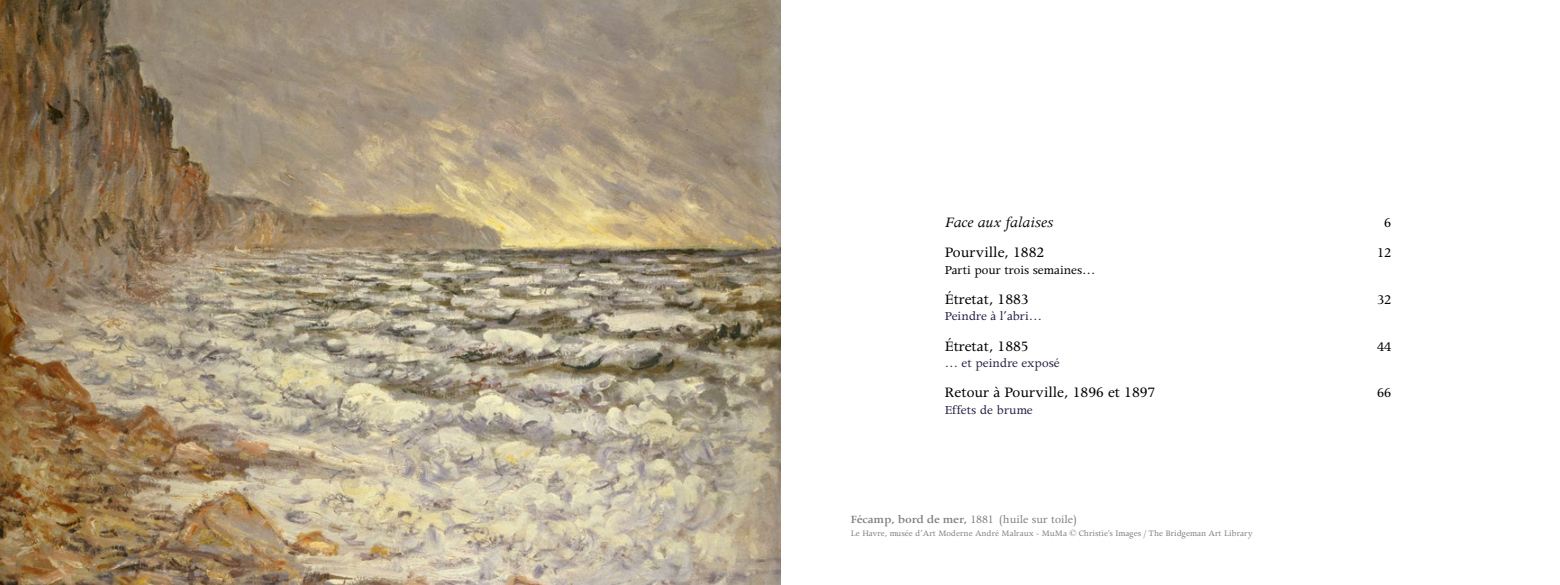
<style>
.page{position:relative;width:1560px;height:585px;background:#fff}
.page>*{position:absolute;margin:0;border:0;box-sizing:border-box;transform-origin:0 0}
.t1{font:16.25px "Apollo";color:#000}
.t2{font:italic 16.25px "Apollo";color:#000}
.t3{font:15px "Apollo";color:#000}
.t4{font:13.75px "Apollo";color:#242045}
.t5{font:13.75px "Apollo";color:#000}
.t6{font:12.5px "Apollo";color:#81807f}
.t7{font:9.38px "Apollo";color:#81807f}
.s1{font-weight:600}
</style>
<div class="page">
<img style="left:0;top:0;width:780px;height:585px">
<h1 class="t2" style="left:944px;top:214px;width:110px">Face aux falaises</h1>
<h2 class="t3" style="left:1383px;top:214px;width:9px">6</h2>
<h1 class="t1" style="left:944px;top:243px;width:101px">Pourville, 1882</h1>
<h2 class="t3" style="left:1376px;top:245px;width:16px">12</h2>
<h3 class="t5" style="left:944px;top:262px;width:152px">Parti pour trois semaines…</h3>
<h1 class="t1" style="left:944px;top:290px;width:85px">Étretat, 1883</h1>
<h2 class="t3" style="left:1376px;top:291px;width:16px">32</h2>
<h3 class="t4" style="left:944px;top:309px;width:99px">Peindre à l’abri…</h3>
<h1 class="t1" style="left:944px;top:337px;width:85px">Étretat, 1885</h1>
<h2 class="t3" style="left:1376px;top:338px;width:16px">44</h2>
<h3 class="t4" style="left:944px;top:355px;width:116px">… et peindre exposé</h3>
<h1 class="t1" style="left:944px;top:383px;width:212px">Retour à Pourville, 1896 et 1897</h1>
<h2 class="t3" style="left:1376px;top:384px;width:16px">66</h2>
<h3 class="t4" style="left:944px;top:402px;width:89px">Effets de brume</h3>
<h3 class="t6" style="left:850px;top:512px;width:227px"><span class="s1">Fécamp, bord de mer,</span> 1881 (huile sur toile)</h3>
<p class="t7" style="left:850px;top:528px;width:403px">Le Havre, musée d’Art Moderne André Malraux - MuMa © Christie’s Images / The Bridgeman Art Library</p>
</div>
